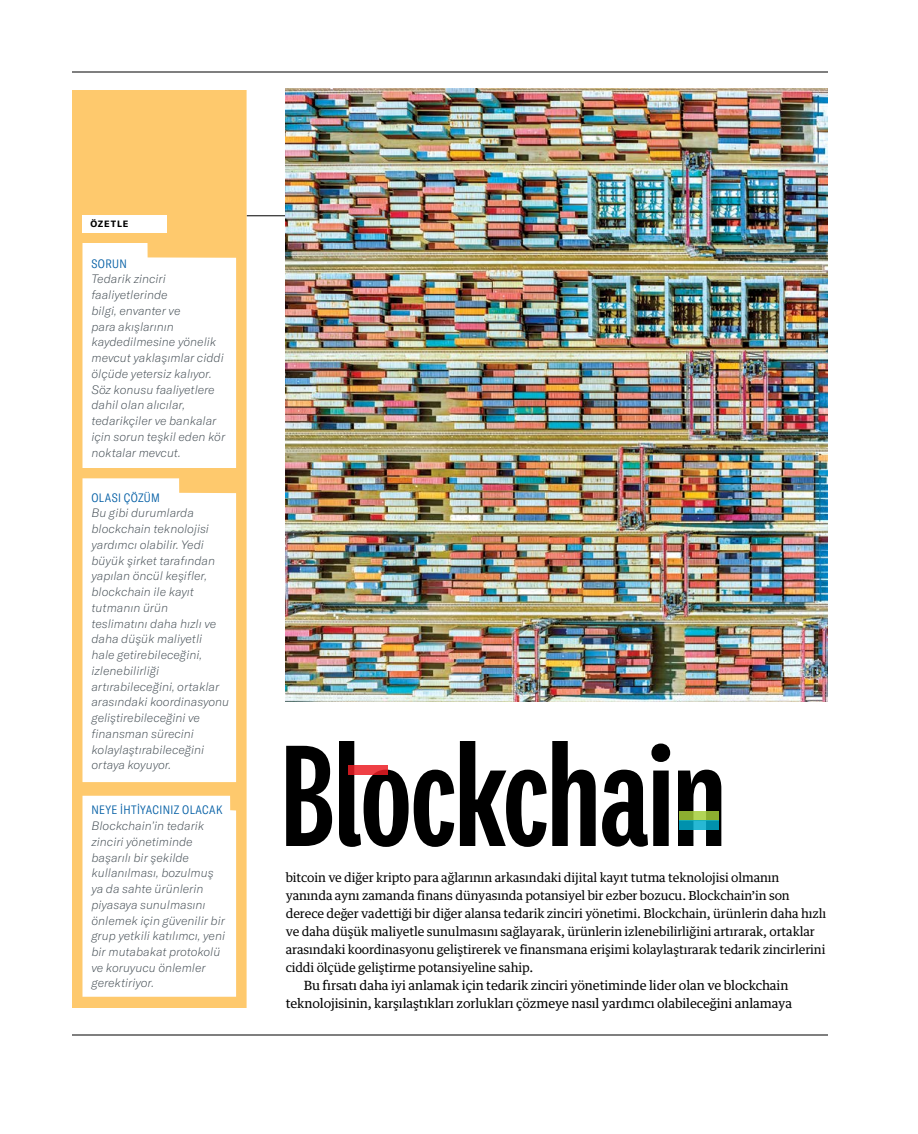
<style>
.page{position:relative;width:918px;height:1134px;background:#fff}
.page>*{position:absolute;margin:0;border:0;box-sizing:border-box;transform-origin:0 0}
.t1{font:500 150px "National 2 Compressed";color:#000}
.t2{font:12.75px/18px "Guardian Text Egyp HBR";letter-spacing:-.01em;color:#000;text-align:right}
.t3{font:12.3px/18px "Guardian Text Egyp HBR";letter-spacing:-.01em;color:#000}
.t4{font:italic 100 12px/15.8px "GT America";color:#3e484f}
.t5{font:300 condensed 12px "GT America";letter-spacing:.03em;color:#005da4}
.t6{font:700 9px "GT America";letter-spacing:.1em;color:#000}
</style>
<div class="page">
<hr style="left:247px;top:216px;width:39px;height:1px;background:#000">
<div style="left:72px;top:90px;width:175px;height:918px;background:#fec96d"></div>
<svg style="left:82px;top:478px;width:154px;height:304px"></svg>
<svg style="left:82px;top:243px;width:154px;height:225px"></svg>
<svg style="left:82px;top:796px;width:154px;height:201px"></svg>
<div style="left:82px;top:215px;width:85px;height:18px;background:#fff"></div>
<img style="left:286px;top:88px;width:541px;height:614px">
<div style="left:680px;top:812px;width:39px;height:9px;background:#b3d557"></div>
<div style="left:680px;top:820px;width:39px;height:9px;background:#27b8d4"></div>
<div style="left:349px;top:766px;width:39px;height:9px;background:#ef3f45"></div>
<hr style="left:72px;top:72px;width:756px;height:1px;background:#000">
<hr style="left:72px;top:1035px;width:756px;height:1px;background:#000">
<p class="t6" style="left:91px;top:218px;width:39px">ÖZETLE</p>
<p class="t5" style="left:92px;top:257px;width:37px">SORUN</p>
<p class="t4" style="left:92px;top:271px;width:135px">Tedarik zinciri faaliyetlerinde<br>bilgi, envanter ve<br>para akışlarının kaydedilmesine yönelik mevcut yaklaşımlar ciddi ölçüde yetersiz kalıyor.<br>Söz konusu faaliyetlere dahil olan alıcılar, tedarikçiler ve bankalar için sorun teşkil eden kör noktalar mevcut.</p>
<p class="t5" style="left:92px;top:490px;width:70px">OLASI ÇÖZÜM</p>
<p class="t4" style="left:92px;top:505px;width:139px">Bu gibi durumlarda blockchain teknolojisi yardımcı olabilir. Yedi büyük şirket tarafından yapılan öncül keşifler, blockchain ile kayıt tutmanın ürün<br>teslimatını daha hızlı ve daha düşük maliyetli<br>hale getirebileceğini, izlenebilirliği artırabileceğini, ortaklar arasındaki koordinasyonu geliştirebileceğini ve finansman sürecini kolaylaştırabileceğini ortaya koyuyor.</p>
<p class="t5" style="left:92px;top:803px;width:133px">NEYE İHTİYACINIZ OLACAK</p>
<p class="t4" style="left:92px;top:818px;width:135px">Blockchain’in tedarik zinciri yönetiminde başarılı bir şekilde kullanılması, bozulmuş ya da sahte ürünlerin piyasaya sunulmasını önlemek için güvenilir bir grup yetkili katılımcı, yeni bir mutabakat protokolü ve koruyucu önlemler gerektiriyor.</p>
<h1 class="t1" style="left:281px;top:718px;width:446px">Blockchain</h1>
<p class="t3" style="left:286px;top:867px;width:542px">bitcoin ve diğer kripto para ağlarının arkasındaki dijital kayıt tutma teknolojisi olmanın yanında aynı zamanda finans dünyasında potansiyel bir ezber bozucu. Blockchain’in son derece değer vadettiği bir diğer alansa tedarik zinciri yönetimi. Blockchain, ürünlerin daha hızlı ve daha düşük maliyetle sunulmasını sağlayarak, ürünlerin izlenebilirliğini artırarak, ortaklar arasındaki koordinasyonu geliştirerek ve finansmana erişimi kolaylaştırarak tedarik zincirlerini ciddi ölçüde geliştirme potansiyeline sahip.</p>
<p class="t2" style="left:286px;top:975px;width:508px">Bu fırsatı daha iyi anlamak için tedarik zinciri yönetiminde lider olan ve blockchain teknolojisinin, karşılaştıkları zorlukları çözmeye nasıl yardımcı olabileceğini anlamaya</p>
</div>
